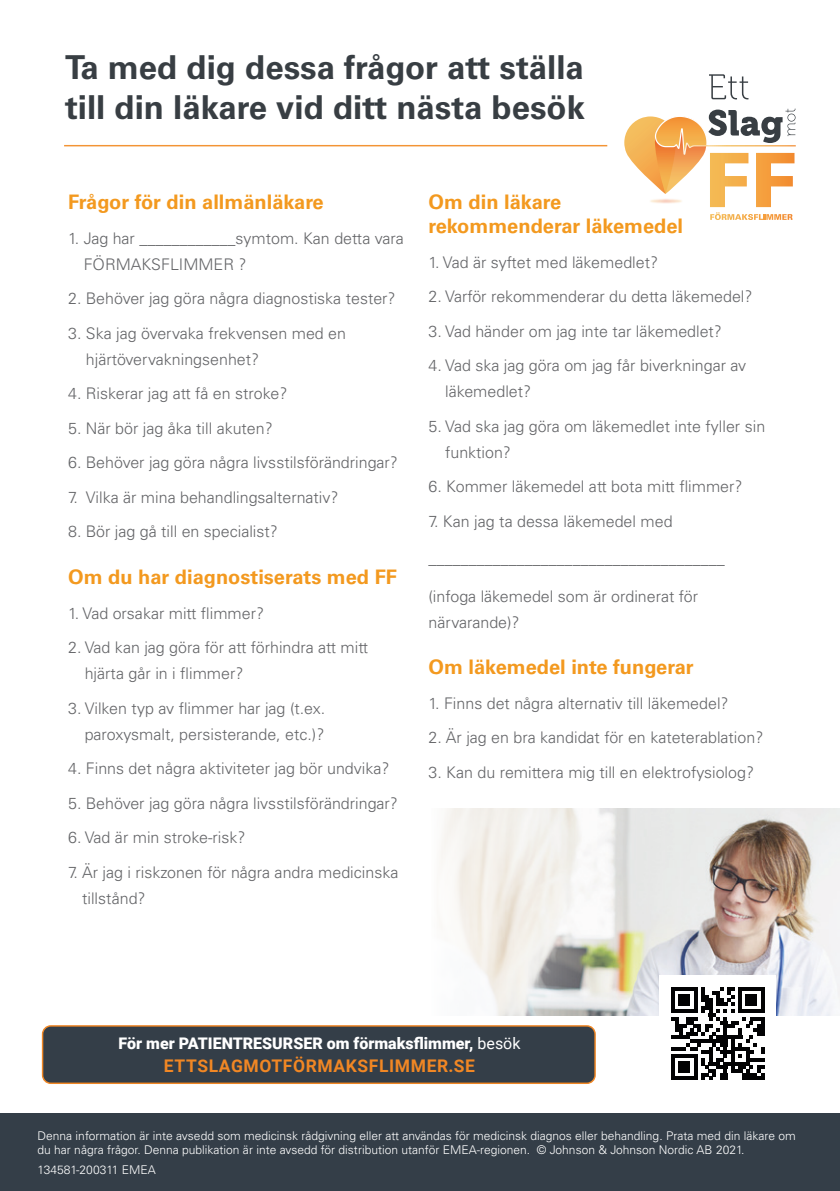
<style>
.page{position:relative;width:840px;height:1191px;background:#fff}
.page>*{position:absolute;margin:0;border:0;box-sizing:border-box;transform-origin:0 0}
.t1{font:700 33px/39.6px "Univers LT Std";color:#383e43}
.Head2{font:700 20px/24px "Univers LT Std";color:#f3991f}
.t2{font:700 17.4px "Roboto";letter-spacing:.035em;color:#f18724}
.Body{font:300 16px/26px "Univers LT Std";color:#646568}
.Body_bullet{font:300 16px/26px "Univers LT Std";color:#646568}
.t3{font:900 16px "Roboto";color:#fff}
.disclaimer{font:300 12px/14px "Univers LT Std";color:#fff}
.s1{font-weight:400}
</style>
<div class="page">
<svg style="left:709px;top:74px;width:39px;height:25px"></svg>
<svg style="left:624px;top:109px;width:172px;height:111px"></svg>
<img style="left:441px;top:808px;width:398px;height:207px">
<div style="left:0;top:1113px;width:839px;height:78px;background:#343e48"></div>
<hr style="left:64px;top:145px;width:543px;height:1px;background:#f39435">
<div style="left:43px;top:1026px;width:551px;height:57px;background:#343e48;border-radius:8px"></div>
<div style="left:42px;top:1025px;width:553px;height:59px;border:1px solid #f18724;border-radius:8px"></div>
<div style="left:659px;top:975px;width:116px;height:116px;background:#fff"></div>
<svg style="left:671px;top:987px;width:93px;height:93px"></svg>
<hr style="left:671px;top:1076px;width:26px;height:4px;background:#020203">
<div style="left:678px;top:1061px;width:11px;height:11px;background:#020203"></div>
<p class="t1" style="left:65px;top:48px;width:521px">Ta med dig dessa frågor att ställa till din läkare vid ditt nästa besök</p>
<p class="Head2" style="left:68px;top:190px;width:257px">Frågor för din allmänläkare</p>
<p class="Body" style="left:84px;top:225px;width:321px;text-indent:-16px">1. Jag har ____________symtom. Kan detta vara<br>FÖRMAKSFLIMMER ?</p>
<p class="Body" style="left:68px;top:286px;width:329px">2. Behöver jag göra några diagnostiska tester?</p>
<p class="Body" style="left:86px;top:320px;width:261px;text-indent:-18px">3. Ska jag övervaka frekvensen med en hjärtövervakningsenhet?</p>
<p class="Body" style="left:68px;top:381px;width:221px">4. Riskerar jag att få en stroke?</p>
<p class="Body" style="left:68px;top:415px;width:206px">5. När bör jag åka till akuten?</p>
<p class="Body" style="left:68px;top:450px;width:331px">6. Behöver jag göra några livsstilsförändringar?</p>
<p class="Body" style="left:68px;top:484px;width:272px">7. Vilka är mina behandlingsalternativ?</p>
<p class="Body" style="left:68px;top:519px;width:211px">8. Bör jag gå till en specialist?</p>
<p class="Head2" style="left:68px;top:565px;width:330px">Om du har diagnostiserats med FF</p>
<p class="Body" style="left:68px;top:600px;width:197px">1. Vad orsakar mitt flimmer?</p>
<p class="Body" style="left:85px;top:634px;width:285px;text-indent:-17px">2. Vad kan jag göra för att förhindra att mitt hjärta går in i flimmer?</p>
<p class="Body" style="left:68px;top:695px;width:258px;text-align:right">3. Vilken typ av flimmer har jag (t.ex. paroxysmalt, persisterande, etc.)?</p>
<p class="Body" style="left:68px;top:755px;width:322px">4. Finns det några aktiviteter jag bör undvika?</p>
<p class="Body" style="left:68px;top:790px;width:331px">5. Behöver jag göra några livsstilsförändringar?</p>
<p class="Body" style="left:68px;top:824px;width:179px">6. Vad är min stroke-risk?</p>
<p class="Body" style="left:82px;top:859px;width:317px;text-indent:-14px">7. Är jag i riskzonen för några andra medicinska tillstånd?</p>
<p class="Head2" style="left:428px;top:190px;width:256px">Om din läkare rekommenderar läkemedel</p>
<p class="Body" style="left:428px;top:249px;width:231px">1. Vad är syftet med läkemedlet?</p>
<p class="Body" style="left:428px;top:284px;width:325px">2. Varför rekommenderar du detta läkemedel?</p>
<p class="Body" style="left:428px;top:318px;width:295px">3. Vad händer om jag inte tar läkemedlet?</p>
<p class="Body" style="left:445px;top:353px;width:302px;text-indent:-17px">4. Vad ska jag göra om jag får biverkningar av läkemedlet?</p>
<p class="Body" style="left:445px;top:413px;width:321px;text-indent:-17px">5. Vad ska jag göra om läkemedlet inte fyller sin funktion?</p>
<p class="Body" style="left:428px;top:474px;width:315px">6. Kommer läkemedel att bota mitt flimmer?</p>
<p class="Body" style="left:428px;top:508px;width:245px">7. Kan jag ta dessa läkemedel med</p>
<p class="Body_bullet" style="left:428px;top:545px;width:297px">_____________________________________</p>
<p class="Body_bullet" style="left:428px;top:583px;width:271px">(infoga läkemedel som är ordinerat för närvarande)?</p>
<p class="Head2" style="left:428px;top:655px;width:266px">Om läkemedel inte fungerar</p>
<p class="Body" style="left:428px;top:690px;width:301px">1. Finns det några alternativ till läkemedel?</p>
<p class="Body" style="left:428px;top:724px;width:336px">2. Är jag en bra kandidat för en kateterablation?</p>
<p class="Body" style="left:428px;top:759px;width:327px">3. Kan du remittera mig till en elektrofysiolog?</p>
<p class="t3" style="left:118px;top:1032px;width:403px">För mer PATIENTRESURSER om förmaksflimmer, <span class="s1">besök</span></p>
<p class="t2" style="left:164px;top:1053px;width:312px">ETTSLAGMOTFÖRMAKSFLIMMER.SE</p>
<p class="disclaimer" style="left:38px;top:1129px;width:759px">Denna information är inte avsedd som medicinsk rådgivning eller att användas för medicinsk diagnos eller behandling. Prata med din läkare om du har några frågor. Denna publikation är inte avsedd för distribution utanför EMEA-regionen. © Johnson &amp; Johnson Nordic AB 2021.</p>
<p class="disclaimer" style="left:38px;top:1162px;width:120px">134581-200311 EMEA</p>
</div>
